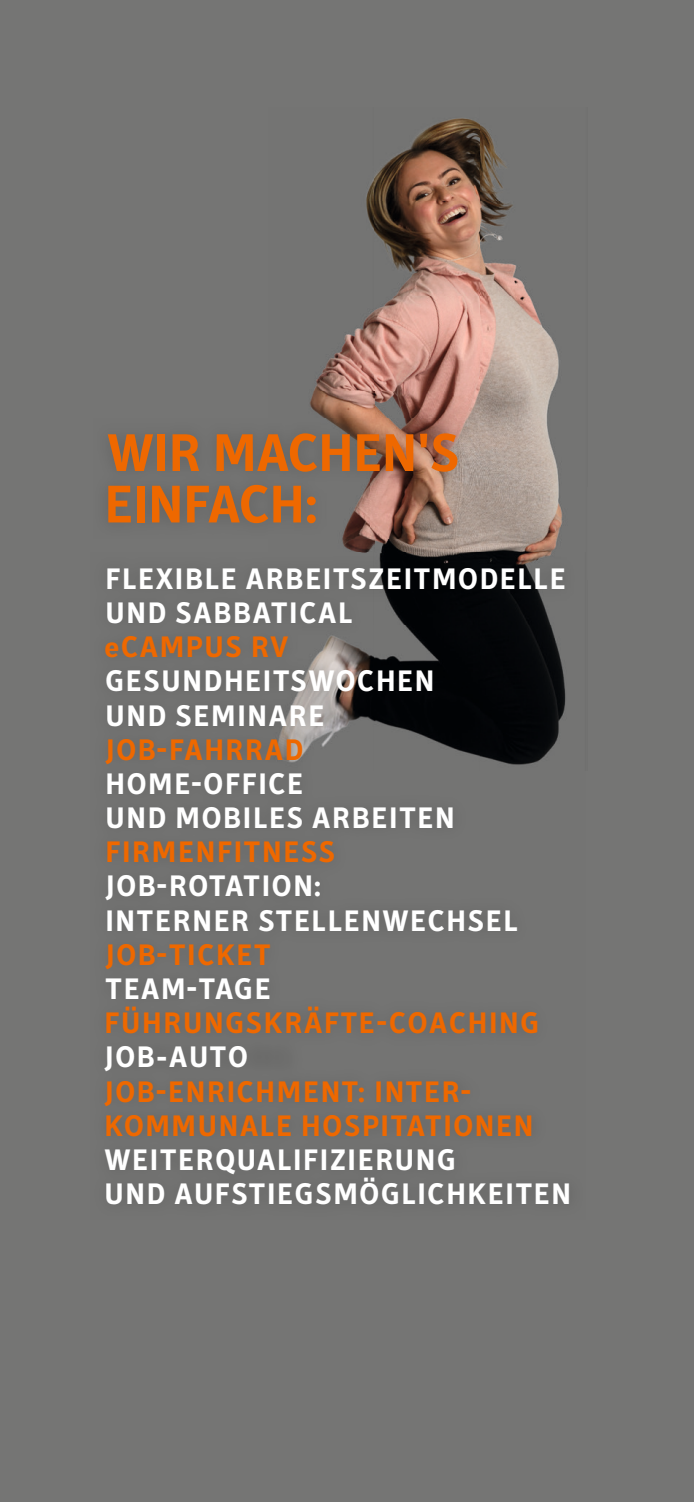
<style>
.page{position:relative;width:694px;height:1502px;background:#757574}
.page>*{position:absolute;margin:0;border:0;box-sizing:border-box;transform-origin:0 0}
.t1{font:700 53.7px/51.6px "Secca";color:#ee6800}
.t2{font:700 30px/34.2px "Secca";letter-spacing:.055em;color:#fff}
.t3{font:700 30px/34.2px "Secca";letter-spacing:.055em;color:#ee6800}
.t4{font:700 30px "Secca";letter-spacing:.055em;color:#fff}
</style>
<div class="page">
<img style="left:314px;top:118px;width:245px;height:273px">
<img style="left:310px;top:391px;width:65px;height:28px">
<img style="left:375px;top:391px;width:184px;height:95px">
<img style="left:342px;top:538px;width:32px;height:15px">
<img style="left:374px;top:486px;width:107px;height:67px">
<img style="left:481px;top:486px;width:81px;height:67px">
<img style="left:274px;top:553px;width:206px;height:209px">
<img style="left:480px;top:553px;width:86px;height:212px">
<img style="left:112px;top:419px;width:360px;height:119px">
<h1 class="t1" style="left:105px;top:428px;width:356px">WIR MACHEN'S<br>EINFACH:</h1>
<p class="t2" style="left:105px;top:562px;width:462px">FLEXIBLE ARBEITSZEITMODELLE<br>UND SABBATICAL</p>
<p class="t3" style="left:105px;top:631px;width:185px">eCAMPUS RV</p>
<p class="t2" style="left:105px;top:665px;width:330px">GESUNDHEITSWOCHEN<br>UND SEMINARE</p>
<p class="t3" style="left:105px;top:733px;width:199px">JOB-FAHRRAD</p>
<p class="t2" style="left:105px;top:767px;width:351px">HOME-OFFICE<br>UND MOBILES ARBEITEN</p>
<p class="t3" style="left:105px;top:836px;width:231px">FIRMENFITNESS</p>
<p class="t2" style="left:105px;top:870px;width:414px">JOB-ROTATION:<br>INTERNER STELLENWECHSEL</p>
<p class="t3" style="left:105px;top:938px;width:167px">JOB-TICKET</p>
<p class="t2" style="left:105px;top:972px;width:167px">TEAM-TAGE</p>
<p class="t3" style="left:105px;top:1006px;width:436px">FÜHRUNGSKRÄFTE-COACHING</p>
<p class="t4" style="left:105px;top:1039px;width:145px">JOB-AUTO</p>
<p class="t3" style="left:105px;top:1075px;width:430px">JOB-ENRICHMENT: INTER-<br>KOMMUNALE HOSPITATIONEN</p>
<p class="t2" style="left:105px;top:1143px;width:468px">WEITERQUALIFIZIERUNG<br>UND AUFSTIEGSMÖGLICHKEITEN</p>
</div>
